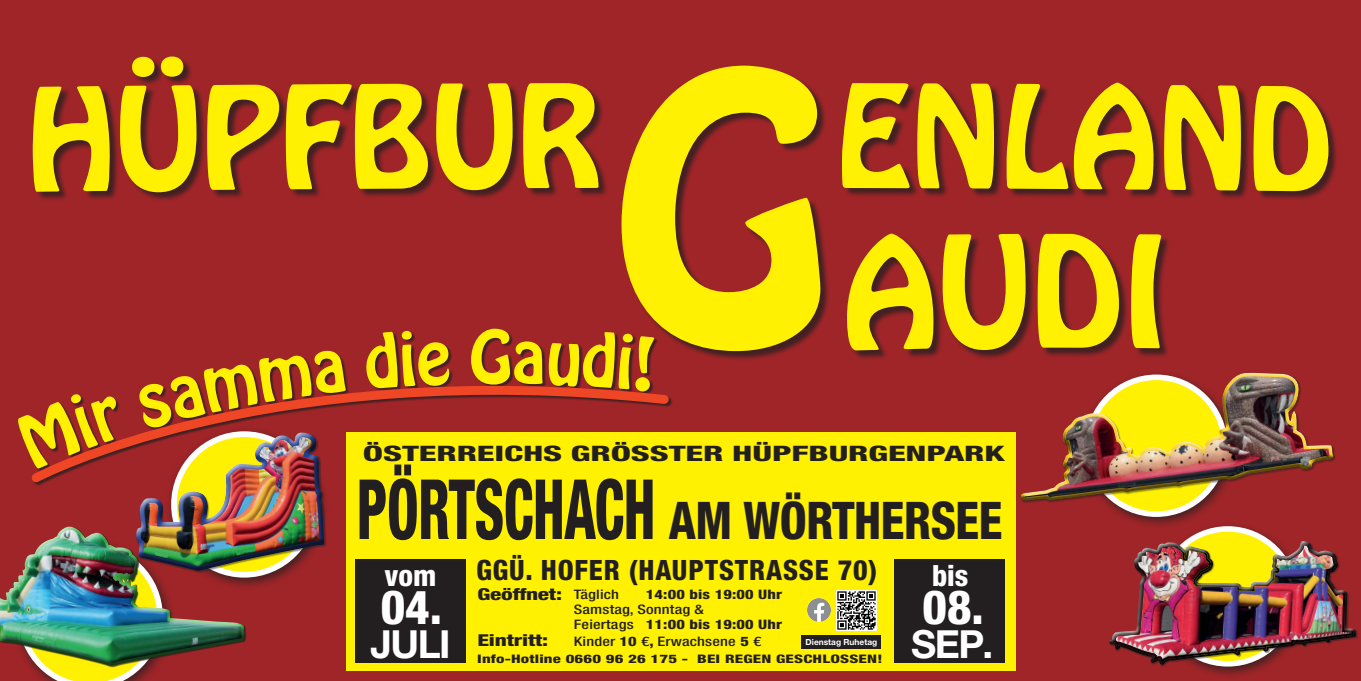
<style>
.page{position:relative;width:1361px;height:681px;background:#fff}
.page>*{position:absolute;margin:0;border:0;box-sizing:border-box;transform-origin:0 0}
.t1{font:136.64px "Hobo Std";color:#fff101}
.t2{font:125.92px "Hobo Std";letter-spacing:-.005em;color:#fff101}
.t3{font:64.8px "Hobo Std";color:#fff101}
.t4{font:800 condensed 51.92px "Helvetica Neue LT Pro";letter-spacing:-.01em;color:#231f20;scale:.91 1}
.t5{font:800 condensed 47.16px "Helvetica Neue LT Pro";color:#fff}
.t6{font:700 38.72px "Helvetica Neue LT Pro";letter-spacing:-.04em;color:#fff}
.t7{font:800 condensed 29.24px "Helvetica Neue LT Pro";color:#fff}
.t8{font:800 condensed 28px "Helvetica Neue LT Pro";letter-spacing:.03em;color:#231f20}
.t9{font:800 condensed 21.32px "Helvetica Neue LT Pro";letter-spacing:-.005em;color:#231f20;scale:1.67 1}
.t10{font:800 condensed 16.36px "Helvetica Neue LT Pro";letter-spacing:-.01em;color:#231f20;scale:1.43 1}
.t11{font:500 condensed 13.08px/14.9px "Helvetica Neue LT Pro";letter-spacing:.01em;color:#231f20;scale:1.25 1}
.t12{font:800 condensed 13.08px "Helvetica Neue LT Pro";letter-spacing:.01em;color:#231f20;scale:1.25 1}
.t13{font:800 condensed 11.76px "Helvetica Neue LT Pro";letter-spacing:.01em;color:#231f20;scale:1.43 1}
.t14{font:700 8.4px "Helvetica Neue LT Pro";color:#fff}
.s1{font-size:83.12px}
.s2{font-weight:800}
</style>
<div class="page">
<div style="left:0;top:0;width:1361px;height:680px;background:#9f2528"></div>
<img style="left:1109px;top:530px;width:249px;height:144px">
<svg style="left:346px;top:361px;width:327px;height:46px"></svg>
<div style="left:1079px;top:370px;width:159px;height:159px;background:#231f20;opacity:.75"></div>
<img style="left:1015px;top:370px;width:320px;height:149px">
<div style="left:34px;top:58px;width:1304px;height:303px;background:#231f20;opacity:.75"></div>
<svg style="left:621px;top:66px;width:199px;height:285px;fill:#fff101"></svg>
<div style="left:346px;top:432px;width:669px;height:238px;background:#fff101"></div>
<div style="left:895px;top:559px;width:110px;height:103px;background:#231f20"></div>
<div style="left:355px;top:559px;width:110px;height:103px;background:#231f20"></div>
<img style="left:807px;top:598px;width:23px;height:23px">
<img style="left:836px;top:590px;width:40px;height:39px">
<div style="left:801px;top:635px;width:80px;height:14px;background:#231f20"></div>
<img style="left:0;top:349px;width:346px;height:331px">
<svg style="left:364px;top:330px;width:86px;height:59px"></svg>
<svg style="left:514px;top:330px;width:140px;height:62px"></svg>
<svg style="left:34px;top:58px;width:163px;height:134px"></svg>
<svg style="left:1163px;top:83px;width:166px;height:111px"></svg>
<svg style="left:845px;top:232px;width:181px;height:122px"></svg>
<svg style="left:1130px;top:231px;width:31px;height:119px"></svg>
<h2 class="t2" style="left:201px;top:50px;width:401px">PFBUR</h2>
<h2 class="t2" style="left:835px;top:50px;width:325px">ENLA</h2>
<h1 class="t1" style="left:1030px;top:197px;width:94px">D</h1>
<h3 class="t3" style="left:469px;top:312px;width:44px">G</h3>
<h3 class="t9" style="left:363px;top:440px;width:386px">ÖSTERREICHS GRÖSSTER HÜPFBURGENPARK</h3>
<h3 class="t4" style="left:357px;top:488px;width:711px"><span class="s1">PÖRTSCHACH</span> AM WÖRTHERSEE</h3>
<h3 class="t8" style="left:476px;top:552px;width:402px">GGÜ. HOFER (HAUPTSTRASSE 70)</h3>
<h3 class="t7" style="left:385px;top:556px;width:53px">vom</h3>
<h3 class="t7" style="left:932px;top:556px;width:38px">bis</h3>
<h3 class="t5" style="left:922px;top:577px;width:63px">08.</h3>
<h3 class="t6" style="left:911px;top:619px;width:84px">SEP.</h3>
<p class="t10" style="left:477px;top:583px;width:61px">Geöffnet:</p>
<p class="t10" style="left:477px;top:630px;width:51px">Eintritt:</p>
<p class="t14" style="left:805px;top:636px;width:73px">Dienstag Ruhetag</p>
<p class="t11" style="left:574px;top:586px;width:38px">Täglich</p>
<p class="t12" style="left:646px;top:586px;width:111px">14:00 bis 19:00 Uhr</p>
<p class="t11" style="left:574px;top:601px;width:168px">Samstag, Sonntag &amp;<br>Feiertags <span class="s2">11:00 bis 19:00 Uhr</span></p>
<p class="t11" style="left:574px;top:633px;width:151px">Kinder <span class="s2">10 €,</span> Erwachsene <span class="s2">5 €</span></p>
<p class="t13" style="left:477px;top:651px;width:285px">Info-Hotline 0660 96 26 175 - BEI REGEN GESCHLOSSEN!</p>
<h3 class="t5" style="left:381px;top:577px;width:63px">04.</h3>
<h3 class="t6" style="left:370px;top:619px;width:81px">JULI</h3>
</div>
